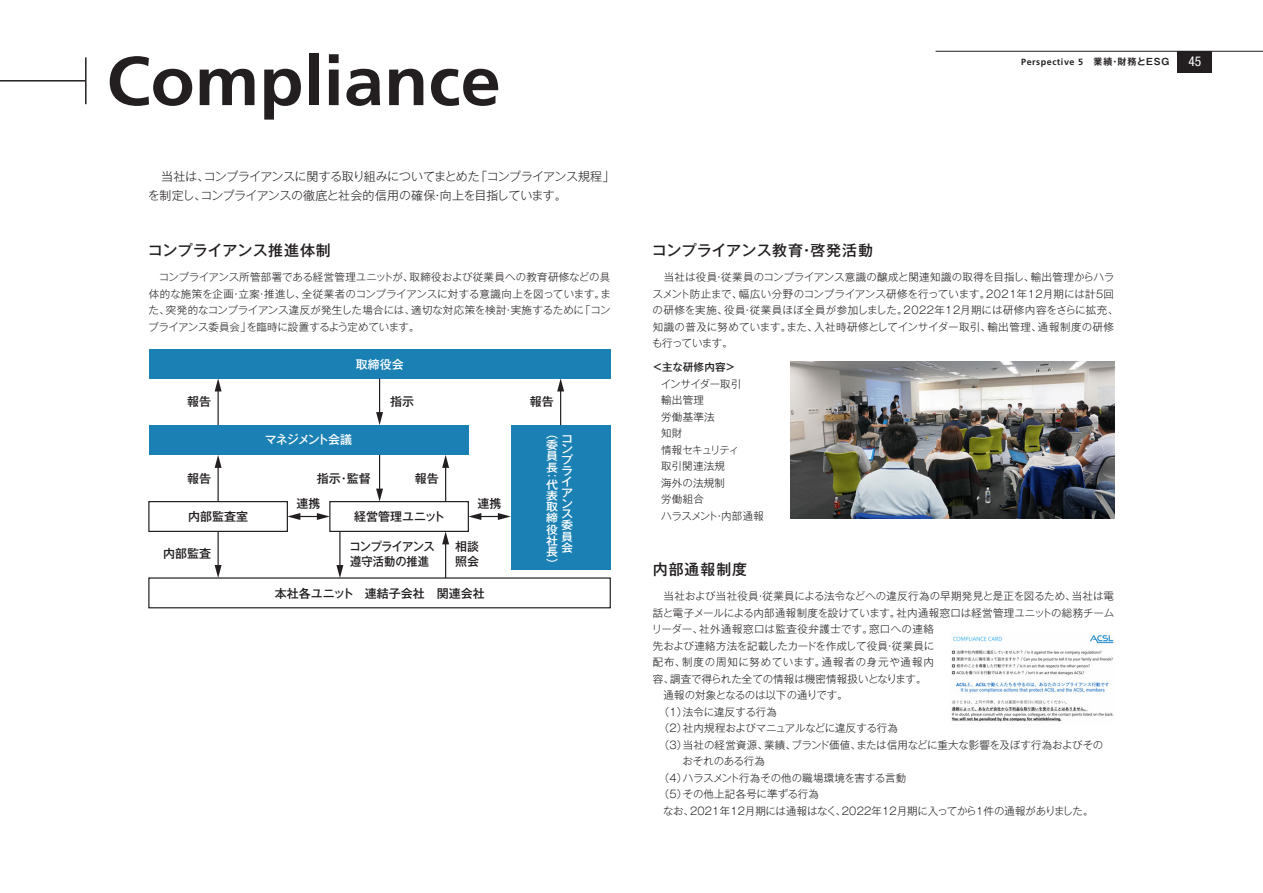
<style>
.page{position:relative;width:1263px;height:893px;background:#fff}
.page>*{position:absolute;margin:0;border:0;box-sizing:border-box;transform-origin:0 0}
.t1{font:700 69px "Frutiger LT Std";color:#231f20;scale:1.05 1}
.t2{font:500 15px "Gothic MB101 Pro";letter-spacing:.025em;color:#231f20}
.t3{font:condensed 13.5px "Helvetica Neue LT Std";color:#fff}
.t4{font:300 12px/19.5px "Gothic MB101 Pro";letter-spacing:-.03em;color:#231f20}
.t5{font:500 12px/15px "Gothic MB101 Pro";color:#231f20}
.t6{font:500 12px/15px "Gothic MB101 Pro";letter-spacing:-.04em;color:#231f20;scale:.94 1}
.t7{font:500 12px "Gothic MB101 Pro";letter-spacing:-.095em;color:#fff}
.t8{font:500 12px "Gothic MB101 Pro";letter-spacing:-.065em;color:#fff}
.t9{font:500 11.25px/10.9px "Gothic MB101 Pro";color:#fff;text-align:justify;scale:1.06 1}
.t10{font:300 10.5px/16.5px "Gothic MB101 Pro";letter-spacing:.005em;color:#231f20}
.t11{font:300 10.5px "Gothic MB101 Pro";letter-spacing:-.02em;color:#231f20}
.t12{font:300 10.5px "Gothic MB101 Pro";letter-spacing:.045em;color:#231f20}
.t13{font:300 10.5px "Gothic MB101 Pro";letter-spacing:.07em;color:#231f20}
.t14{font:300 10.5px "Gothic MB101 Pro";letter-spacing:-.025em;color:#231f20}
.t15{font:500 10.5px "Gothic MB101 Pro";letter-spacing:.02em;color:#231f20}
.t16{font:700 9px "Frutiger LT Std";letter-spacing:.06em;color:#231f20}
.s1{font-family:"Gothic MB101 Pro De"}
</style>
<div class="page">
<div style="left:1178px;top:51px;width:34px;height:21px;background:#231f20"></div>
<hr style="left:935px;top:51px;width:328px;height:1px;background:#231f20">
<div style="left:149px;top:425px;width:319px;height:30px;background:#1b81b5"></div>
<div style="left:511px;top:425px;width:99px;height:144px;background:#1b81b5"></div>
<div style="left:148px;top:501px;width:140px;height:31px;border:1px solid #231f20"></div>
<div style="left:329px;top:501px;width:140px;height:31px;border:1px solid #231f20"></div>
<div style="left:149px;top:349px;width:461px;height:29px;background:#1b81b5"></div>
<div style="left:148px;top:577px;width:463px;height:31px;border:1px solid #231f20"></div>
<hr style="left:217px;top:389px;width:2px;height:36px;background:#231f20">
<svg style="left:215px;top:378px;width:7px;height:13px"></svg>
<hr style="left:560px;top:389px;width:1px;height:36px;background:#231f20">
<svg style="left:557px;top:378px;width:7px;height:13px"></svg>
<hr style="left:217px;top:465px;width:2px;height:36px;background:#231f20">
<svg style="left:215px;top:455px;width:7px;height:13px"></svg>
<svg style="left:287px;top:513px;width:43px;height:7px"></svg>
<hr style="left:445px;top:465px;width:1px;height:36px;background:#231f20">
<svg style="left:442px;top:455px;width:7px;height:13px"></svg>
<hr style="left:445px;top:542px;width:1px;height:36px;background:#231f20">
<svg style="left:442px;top:531px;width:7px;height:13px"></svg>
<svg style="left:468px;top:513px;width:43px;height:7px"></svg>
<hr style="left:379px;top:378px;width:1px;height:36px;background:#231f20">
<svg style="left:376px;top:412px;width:7px;height:13px"></svg>
<hr style="left:379px;top:455px;width:1px;height:36px;background:#231f20">
<svg style="left:376px;top:489px;width:7px;height:13px"></svg>
<hr style="left:217px;top:531px;width:2px;height:36px;background:#231f20">
<svg style="left:215px;top:565px;width:7px;height:13px"></svg>
<hr style="left:339px;top:531px;width:1px;height:36px;background:#231f20">
<svg style="left:336px;top:565px;width:7px;height:13px"></svg>
<img style="left:791px;top:361px;width:323px;height:158px">
<img style="left:951px;top:635px;width:163px;height:87px">
<hr style="left:0;top:80px;width:85px;height:2px;background:#231f20">
<hr style="left:85px;top:57px;width:2px;height:47px;background:#231f20">
<h1 class="t1" style="left:106px;top:41px;width:377px">Compliance</h1>
<p class="t4" style="left:148px;top:165px;width:468px">　当社は、コンプライアンスに関する取り組みについてまとめた「コンプライアンス規程」を制定し、コンプライアンスの徹底と社会的信⽤ の確保・向上を目指しています。</p>
<h2 class="t2" style="left:148px;top:237px;width:184px">コンプライアンス推進体制</h2>
<h2 class="t2" style="left:652px;top:237px;width:223px">コンプライアンス教育・啓発活動</h2>
<p class="t16" style="left:1021px;top:56px;width:150px">Perspective 5<span class="s1">　業績・財務とESG</span></p>
<p class="t3" style="left:1188px;top:54px;width:14px">45</p>
<p class="t10" style="left:148px;top:268px;width:464px;text-align:justify">　コンプライアンス所管部署である経営管理ユニットが、取締役および従業員への教育研修などの具体的な施策を企画・⽴案・推進し、全従業者のコンプライアンスに対する意識向上を図っています。また、突発的なコンプライアンス違反が発生した場合には、適切な対応策を検討・実施するために「コンプライアンス委員会」を臨時に設置するよう定めています。</p>
<p class="t10" style="left:652px;top:268px;width:467px">　当社は役員・従業員のコンプライアンス意識の醸成と関連知識の取得を目指し、輸出管理からハラスメント防⽌まで、幅広い分野のコンプライアンス研修を⾏っています。2021年12月期には計5回の研修を実施、役員・従業員ほぼ全員が参加しました。2022年12月期には研修内容をさらに拡充、知識の普及に努めています。また、入社時研修としてインサイダー取引、輸出管理、通報制度の研修も⾏っています。</p>
<p class="t15" style="left:652px;top:359px;width:85px">＜主な研修内容＞</p>
<p class="t10" style="left:661px;top:374px;width:104px">インサイダー取引<br>輸出管理<br>労働基準法<br>知財<br>情報セキュリティ<br>取引関連法規<br>海外の法規制<br>労働組合<br>ハラスメント・内部通報</p>
<p class="t8" style="left:356px;top:355px;width:49px">取締役会</p>
<p class="t5" style="left:187px;top:393px;width:25px">報告</p>
<p class="t5" style="left:530px;top:393px;width:25px">報告</p>
<p class="t9" style="left:546px;top:426px;width:13px">（委員長</p>
<p class="t9" style="left:546px;top:470px;width:13px;line-height:8.4px">：代</p>
<p class="t9" style="left:546px;top:488px;width:13px">表取締役社長）</p>
<p class="t5" style="left:390px;top:393px;width:25px">指示</p>
<p class="t7" style="left:265px;top:430px;width:89px">マネジメント会議</p>
<p class="t9" style="left:561px;top:431px;width:13px;text-align:left">コンプライアンス委員会</p>
<p class="t5" style="left:187px;top:469px;width:25px">報告</p>
<p class="t5" style="left:415px;top:469px;width:25px">報告</p>
<p class="t5" style="left:317px;top:469px;width:55px">指示・監督</p>
<p class="t5" style="left:296px;top:495px;width:25px">連携</p>
<p class="t5" style="left:477px;top:495px;width:25px">連携</p>
<p class="t5" style="left:188px;top:507px;width:61px">内部監査室</p>
<p class="t5" style="left:354px;top:507px;width:93px">経営管理ユニット</p>
<p class="t6" style="left:350px;top:537px;width:92px">コンプライアンス遵守活動の推進</p>
<p class="t5" style="left:455px;top:537px;width:25px">相談照会</p>
<p class="t5" style="left:163px;top:545px;width:49px">内部監査</p>
<h2 class="t2" style="left:653px;top:556px;width:96px">内部通報制度</h2>
<p class="t5" style="left:275px;top:585px;width:212px">本社各ユニット　連結子会社　関連会社</p>
<p class="t10" style="left:653px;top:586px;width:463px">　当社および当社役員・従業員による法令などへの違反⾏為の早期発⾒と是正を図るため、当社は電</p>
<p class="t10" style="left:653px;top:603px;width:463px">話と電⼦メールによる内部通報制度を設けています。社内通報窓⼝ は経営管理ユニットの総務チーム</p>
<p class="t12" style="left:652px;top:620px;width:284px">リーダー、社外通報窓⼝ は監査役弁護⼠です。窓⼝ への連絡</p>
<p class="t11" style="left:653px;top:637px;width:283px">先および連絡方法を記載したカードを作成して役員・従業員に</p>
<p class="t13" style="left:653px;top:653px;width:283px">配布、制度の周知に努めています。通報者の身元や通報内</p>
<p class="t10" style="left:653px;top:669px;width:275px">容、調査で得られた全ての情報は機密情報扱いとなります。</p>
<p class="t10" style="left:653px;top:685px;width:197px">　通報の対象となるのは以下の通りです。</p>
<p class="t10" style="left:659px;top:702px;width:120px">（1）法令に違反する⾏為</p>
<p class="t14" style="left:659px;top:719px;width:241px">（2）社内規程およびマニュアルなどに違反する⾏為</p>
<p class="t10" style="left:659px;top:735px;width:446px">（3）当社の経営資源、業績、ブランド価値、または信⽤などに重⼤な影響を及ぼす⾏為およびその</p>
<p class="t10" style="left:682px;top:751px;width:84px">おそれのある⾏為</p>
<p class="t11" style="left:659px;top:769px;width:249px">（4）ハラスメント⾏為その他の職場環境を害する言動</p>
<p class="t10" style="left:659px;top:784px;width:162px">（5）その他上記各号に準ずる⾏為</p>
<p class="t10" style="left:653px;top:801px;width:442px">　なお、2021年12月期には通報はなく、2022年12月期に入ってから1件の通報がありました。</p>
</div>
